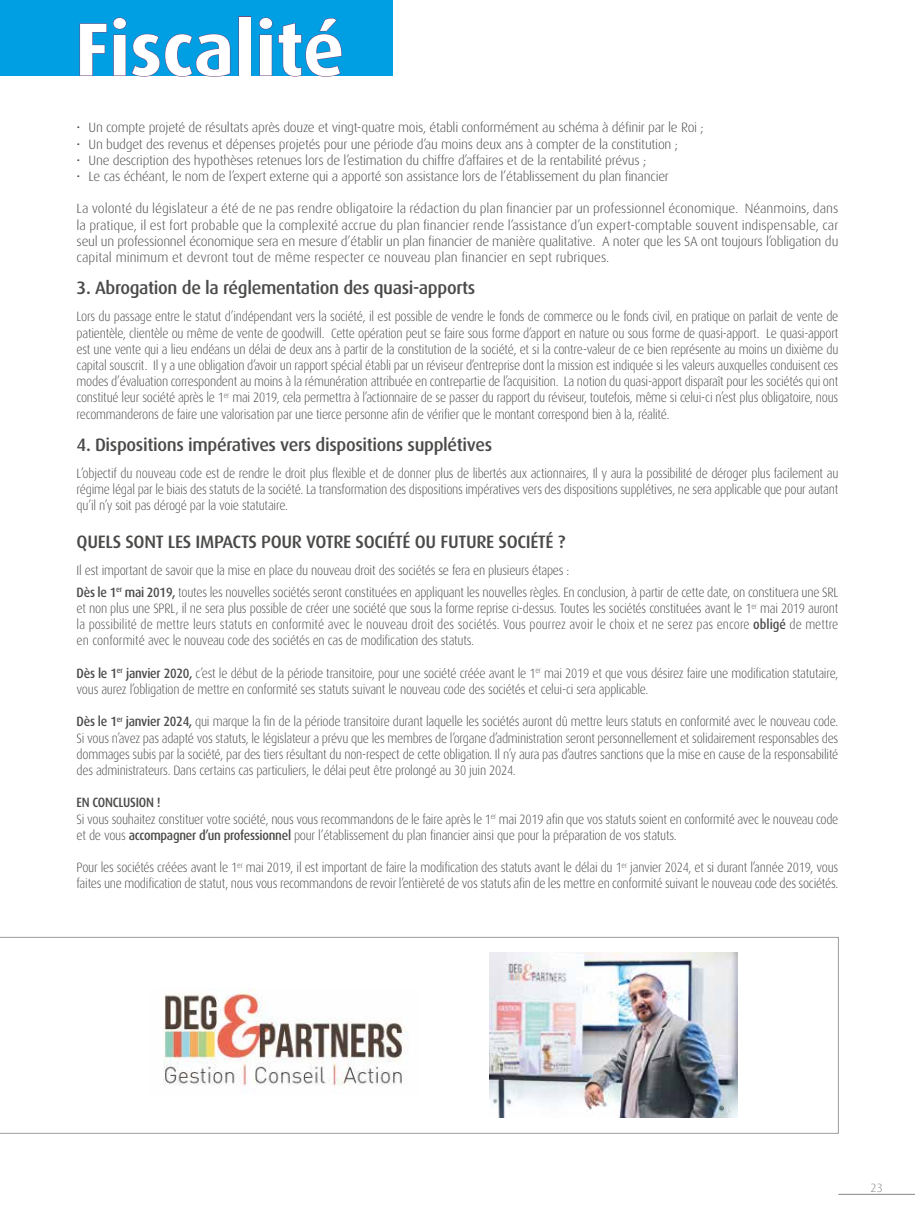
<style>
.page{position:relative;width:915px;height:1212px;background:#fff}
.page>*{position:absolute;margin:0;border:0;box-sizing:border-box;transform-origin:0 0}
.t1{font:700 75px "Dax";color:#fff}
.t2{font:500 18px "Dax";letter-spacing:-.02em;color:#4a4a49}
.t3{font:300 13.5px/16.2px "Dax";letter-spacing:-.02em;color:#4a4a49;text-align:justify;scale:.9 1}
.t4{font:300 13.5px/16.2px "Dax";letter-spacing:-.02em;color:#4a4a49;text-align:justify}
.t5{font:300 12px "Dax";color:#878787}
.s1{font-weight:500}
</style>
<div class="page">
<hr style="left:838px;top:1194px;width:76px;height:1px;background:#878787">
<div style="left:0;top:0;width:392px;height:75px;background:#009fe3"></div>
<svg style="left:79px;top:23px;width:28px;height:53px"></svg>
<svg style="left:113px;top:17px;width:118px;height:60px"></svg>
<div style="left:238px;top:16px;width:13px;height:60px;border:1px solid #75487e"></div>
<svg style="left:259px;top:17px;width:13px;height:59px"></svg>
<svg style="left:278px;top:18px;width:64px;height:59px"></svg>
<svg style="left:0;top:937px;width:838px;height:197px"></svg>
<h1 class="t1" style="left:75px;top:7px;width:270px">Fiscalité</h1>
<p class="t4" style="left:77px;top:120px;width:628px">• Un compte projeté de résultats après douze et vingt-quatre mois, établi conformément au schéma à définir par le Roi ;</p>
<p class="t4" style="left:77px;top:136px;width:602px">• Un budget des revenus et dépenses projetés pour une période d’au moins deux ans à compter de la constitution ;</p>
<p class="t4" style="left:77px;top:152px;width:571px">• Une description des hypothèses retenues lors de l’estimation du chiffre d’affaires et de la rentabilité prévus ;</p>
<p class="t4" style="left:77px;top:168px;width:593px">• Le cas échéant, le nom de l’expert externe qui a apporté son assistance lors de l’établissement du plan financier</p>
<p class="t4" style="left:77px;top:201px;width:763px">La volonté du législateur a été de ne pas rendre obligatoire la rédaction du plan financier par un professionnel économique. Néanmoins, dans la pratique, il est fort probable que la complexité accrue du plan financier rende l’assistance d’un expert-comptable souvent indispensable, car seul un professionnel économique sera en mesure d’établir un plan financier de manière qualitative. A noter que les SA ont toujours l’obligation du capital minimum et devront tout de même respecter ce nouveau plan financier en sept rubriques.</p>
<h2 class="t2" style="left:77px;top:278px;width:400px">3. Abrogation de la réglementation des quasi-apports</h2>
<p class="t3" style="left:77px;top:309px;width:847px">Lors du passage entre le statut d’indépendant vers la société, il est possible de vendre le fonds de commerce ou le fonds civil, en pratique on parlait de vente de patientèle, clientèle ou même de vente de goodwill. Cette opération peut se faire sous forme d’apport en nature ou sous forme de quasi-apport. Le quasi-apport est une vente qui a lieu endéans un délai de deux ans à partir de la constitution de la société, et si la contre-valeur de ce bien représente au moins un dixième du capital souscrit. Il y a une obligation d’avoir un rapport spécial établi par un réviseur d’entreprise dont la mission est indiquée si les valeurs auxquelles conduisent ces modes d’évaluation correspondent au moins à la rémunération attribuée en contrepartie de l’acquisition. La notion du quasi-apport disparaît pour les sociétés qui ont constitué leur société après le 1<sup>er</sup> mai 2019, cela permettra à l’actionnaire de se passer du rapport du réviseur, toutefois, même si celui-ci n’est plus obligatoire, nous recommanderons de faire une valorisation par une tierce personne afin de vérifier que le montant correspond bien à la, réalité.</p>
<h2 class="t2" style="left:77px;top:435px;width:417px">4. Dispositions impératives vers dispositions supplétives</h2>
<p class="t3" style="left:77px;top:465px;width:847px">L’objectif du nouveau code est de rendre le droit plus flexible et de donner plus de libertés aux actionnaires, Il y aura la possibilité de déroger plus facilement au régime légal par le biais des statuts de la société. La transformation des dispositions impératives vers des dispositions supplétives, ne sera applicable que pour autant qu’il n’y soit pas dérogé par la voie statutaire.</p>
<h2 class="t2" style="left:77px;top:532px;width:490px">QUELS SONT LES IMPACTS POUR VOTRE SOCIÉTÉ OU FUTURE SOCIÉTÉ ?</h2>
<p class="t3" style="left:77px;top:560px;width:847px;line-height:21.6px">Il est important de savoir que la mise en place du nouveau droit des sociétés se fera en plusieurs étapes :<br><span class="s1">Dès le 1</span><sup>er</sup> <span class="s1">mai 2019,</span> toutes les nouvelles sociétés seront constituées en appliquant les nouvelles règles. En conclusion, à partir de cette date, on constituera une SRL</p>
<p class="t3" style="left:77px;top:600px;width:847px">et non plus une SPRL, il ne sera plus possible de créer une société que sous la forme reprise ci-dessus. Toutes les sociétés constituées avant le 1<sup>er</sup> mai 2019 auront la possibilité de mettre leurs statuts en conformité avec le nouveau droit des sociétés. Vous pourrez avoir le choix et ne serez pas encore <span class="s1">obligé</span> de mettre en conformité avec le nouveau code des sociétés en cas de modification des statuts.</p>
<p class="t3" style="left:77px;top:665px;width:847px"><span class="s1">Dès le 1</span><sup>er</sup> <span class="s1">janvier 2020,</span> c’est le début de la période transitoire, pour une société créée avant le 1<sup>er</sup> mai 2019 et que vous désirez faire une modification statutaire, vous aurez l’obligation de mettre en conformité ses statuts suivant le nouveau code des sociétés et celui-ci sera applicable.</p>
<p class="t3" style="left:77px;top:714px;width:847px"><span class="s1">Dès le 1</span><sup>er</sup> <span class="s1">janvier 2024,</span> qui marque la fin de la période transitoire durant laquelle les sociétés auront dû mettre leurs statuts en conformité avec le nouveau code.<br>Si vous n’avez pas adapté vos statuts, le législateur a prévu que les membres de l’organe d’administration seront personnellement et solidairement responsables des dommages subis par la société, par des tiers résultant du non-respect de cette obligation. Il n’y aura pas d’autres sanctions que la mise en cause de la responsabilité des administrateurs. Dans certains cas particuliers, le délai peut être prolongé au 30 juin 2024.</p>
<p class="t3" style="left:77px;top:795px;width:847px;text-align:left"><span class="s1">EN CONCLUSION !<br></span>Si vous souhaitez constituer votre société, nous vous recommandons de le faire après le 1<sup>er</sup> mai 2019 afin que vos statuts soient en conformité avec le nouveau code et de vous <span class="s1">accompagner d’un professionnel</span> pour l’établissement du plan financier ainsi que pour la préparation de vos statuts.</p>
<p class="t3" style="left:77px;top:860px;width:847px">Pour les sociétés créées avant le 1<sup>er</sup> mai 2019, il est important de faire la modification des statuts avant le délai du 1<sup>er</sup> janvier 2024, et si durant l’année 2019, vous faites une modification de statut, nous vous recommandons de revoir l’entièreté de vos statuts afin de les mettre en conformité suivant le nouveau code des sociétés.</p>
<p class="t5" style="left:870px;top:1181px;width:14px">23</p>
</div>
